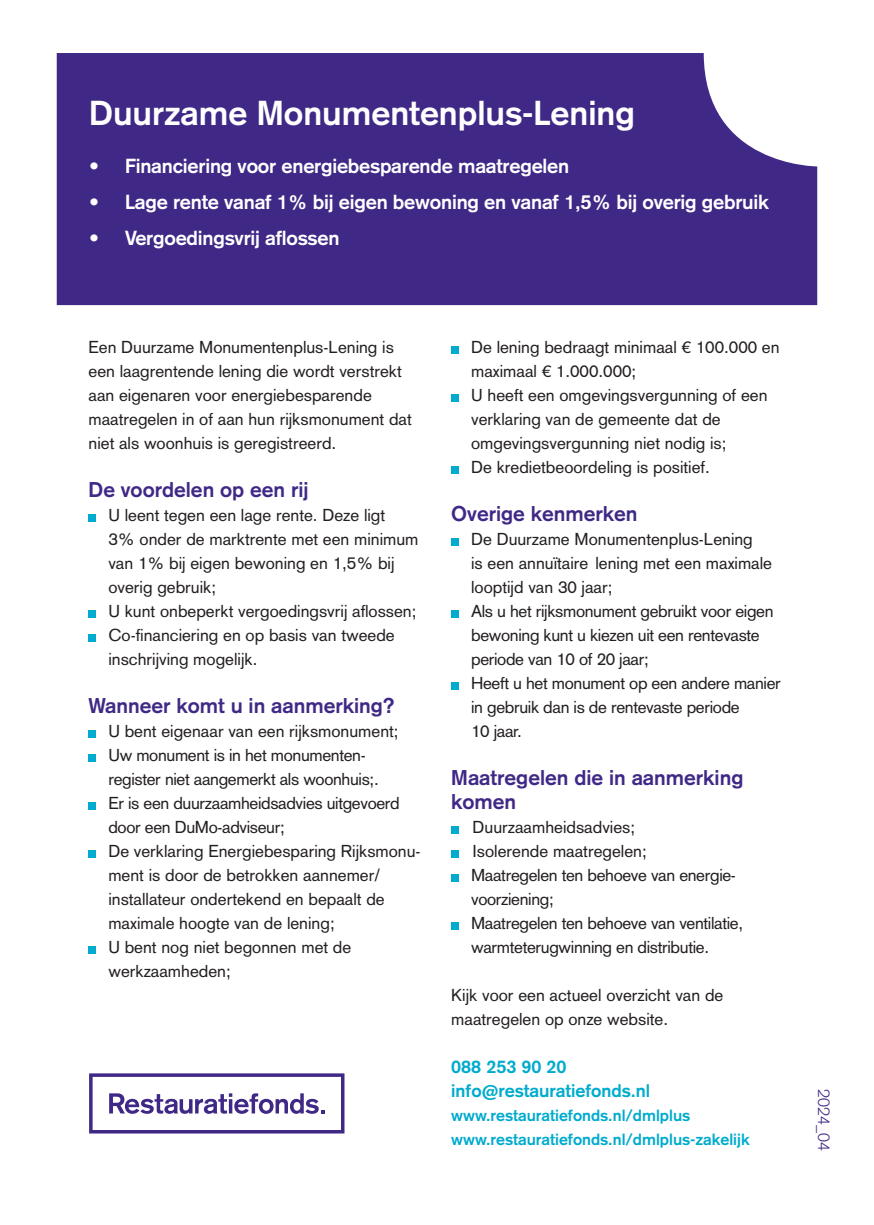
<style>
.page{position:relative;width:874px;height:1225px;background:#fff}
.page>*{position:absolute;margin:0;border:0;box-sizing:border-box;transform-origin:0 0}
.t1{font:700 34px "Basic Commercial LT Std";color:#fff}
.t2{font:700 21px/24px "Basic Commercial LT Std";color:#402886}
.t3{font:700 20px "Basic Commercial LT Std";letter-spacing:-.01em;color:#fff}
.t4{font:700 18px/24px "Basic Commercial LT Std";color:#00abcd}
.t5{font:17px/24px "Basic Commercial LT Std";color:#231f20}
.t6{font:17px/24px "Basic Commercial LT Std";letter-spacing:-.02em;color:#231f20}
.t7{font:700 16px/24px "Basic Commercial LT Std";color:#00abcd}
.t8{font:300 16px "Basic Commercial LT Std";color:#402886}
</style>
<div class="page">
<div style="left:57px;top:53px;width:759px;height:252px;background:#402886"></div>
<div style="left:88px;top:514px;width:8px;height:7px;background:#00abcd"></div>
<div style="left:88px;top:610px;width:8px;height:7px;background:#00abcd"></div>
<div style="left:88px;top:634px;width:8px;height:7px;background:#00abcd"></div>
<div style="left:88px;top:730px;width:8px;height:7px;background:#00abcd"></div>
<div style="left:88px;top:754px;width:8px;height:7px;background:#00abcd"></div>
<div style="left:88px;top:802px;width:8px;height:7px;background:#00abcd"></div>
<div style="left:88px;top:850px;width:8px;height:7px;background:#00abcd"></div>
<div style="left:88px;top:946px;width:8px;height:7px;background:#00abcd"></div>
<div style="left:451px;top:346px;width:7px;height:7px;background:#00abcd"></div>
<div style="left:451px;top:394px;width:7px;height:7px;background:#00abcd"></div>
<div style="left:451px;top:466px;width:7px;height:7px;background:#00abcd"></div>
<div style="left:451px;top:538px;width:7px;height:7px;background:#00abcd"></div>
<div style="left:451px;top:610px;width:7px;height:7px;background:#00abcd"></div>
<div style="left:451px;top:682px;width:7px;height:7px;background:#00abcd"></div>
<div style="left:451px;top:826px;width:7px;height:7px;background:#00abcd"></div>
<div style="left:451px;top:850px;width:7px;height:7px;background:#00abcd"></div>
<div style="left:451px;top:874px;width:7px;height:7px;background:#00abcd"></div>
<div style="left:451px;top:922px;width:7px;height:7px;background:#00abcd"></div>
<svg style="left:89px;top:1073px;width:255px;height:60px"></svg>
<h1 class="t1" style="left:89px;top:93px;width:547px">Duurzame Monumentenplus-Lening</h1>
<p class="t3" style="left:89px;top:154px;width:481px">• Financiering voor energiebesparende maatregelen</p>
<p class="t3" style="left:89px;top:190px;width:681px">• Lage rente vanaf 1% bij eigen bewoning en vanaf 1,5% bij overig gebruik</p>
<p class="t3" style="left:89px;top:226px;width:252px">• Vergoedingsvrij aflossen</p>
<p class="t5" style="left:88px;top:335px;width:325px">Een Duurzame Monumentenplus-Lening is een laagrentende lening die wordt verstrekt aan eigenaren voor energiebesparende maatregelen in of aan hun rijksmonument dat niet als woonhuis is geregistreerd.</p>
<p class="t2" style="left:88px;top:477px;width:221px">De voordelen op een rij</p>
<p class="t5" style="left:108px;top:503px;width:311px">U leent tegen een lage rente. Deze ligt<br>3% onder de marktrente met een minimum van 1% bij eigen bewoning en 1,5% bij overig gebruik;<br>U kunt onbeperkt vergoedingsvrij aflossen; Co-financiering en op basis van tweede inschrijving mogelijk.</p>
<p class="t2" style="left:88px;top:693px;width:308px">Wanneer komt u in aanmerking?</p>
<p class="t5" style="left:108px;top:719px;width:313px">U bent eigenaar van een rijksmonument; Uw monument is in het monumenten&shy;register niet aangemerkt als woonhuis;.<br>Er is een duurzaamheidsadvies uitgevoerd door een DuMo-adviseur;<br>De verklaring Energiebesparing Rijksmonu&shy;ment is door de betrokken aannemer/ installateur ondertekend en bepaalt de maximale hoogte van de lening;<br>U bent nog niet begonnen met de werkzaamheden;</p>
<p class="t5" style="left:471px;top:335px;width:310px">De lening bedraagt minimaal € 100.000 en maximaal € 1.000.000;<br>U heeft een omgevingsvergunning of een verklaring van de gemeente dat de omgevingsvergunning niet nodig is;<br>De kredietbeoordeling is positief.</p>
<p class="t2" style="left:451px;top:501px;width:188px">Overige kenmerken</p>
<p class="t6" style="left:471px;top:527px;width:311px">De Duurzame Monumentenplus-Lening<br>is een annuïtaire lening met een maximale looptijd van 30 jaar;<br>Als u het rijksmonument gebruikt voor eigen bewoning kunt u kiezen uit een rentevaste periode van 10 of 20 jaar;<br>Heeft u het monument op een andere manier in gebruik dan is de rentevaste periode<br>10 jaar.</p>
<p class="t2" style="left:451px;top:765px;width:293px">Maatregelen die in aanmerking komen</p>
<p class="t6" style="left:471px;top:815px;width:273px">Duurzaamheidsadvies;<br>Isolerende maatregelen;<br>Maatregelen ten behoeve van energie&shy;voorziening;<br>Maatregelen ten behoeve van ventilatie, warmteterugwinning en distributie.</p>
<p class="t5" style="left:451px;top:983px;width:273px">Kijk voor een actueel overzicht van de maatregelen op onze website.</p>
<p class="t4" style="left:451px;top:1055px;width:200px">088 253 90 20 info@restauratiefonds.nl</p>
<p class="t7" style="left:451px;top:1103px;width:300px">www.restauratiefonds.nl/dmlplus www.restauratiefonds.nl/dmlplus-zakelijk</p>
<p class="t8" style="left:832px;top:1089px;width:63px;rotate:90deg">2024_04</p>
</div>
